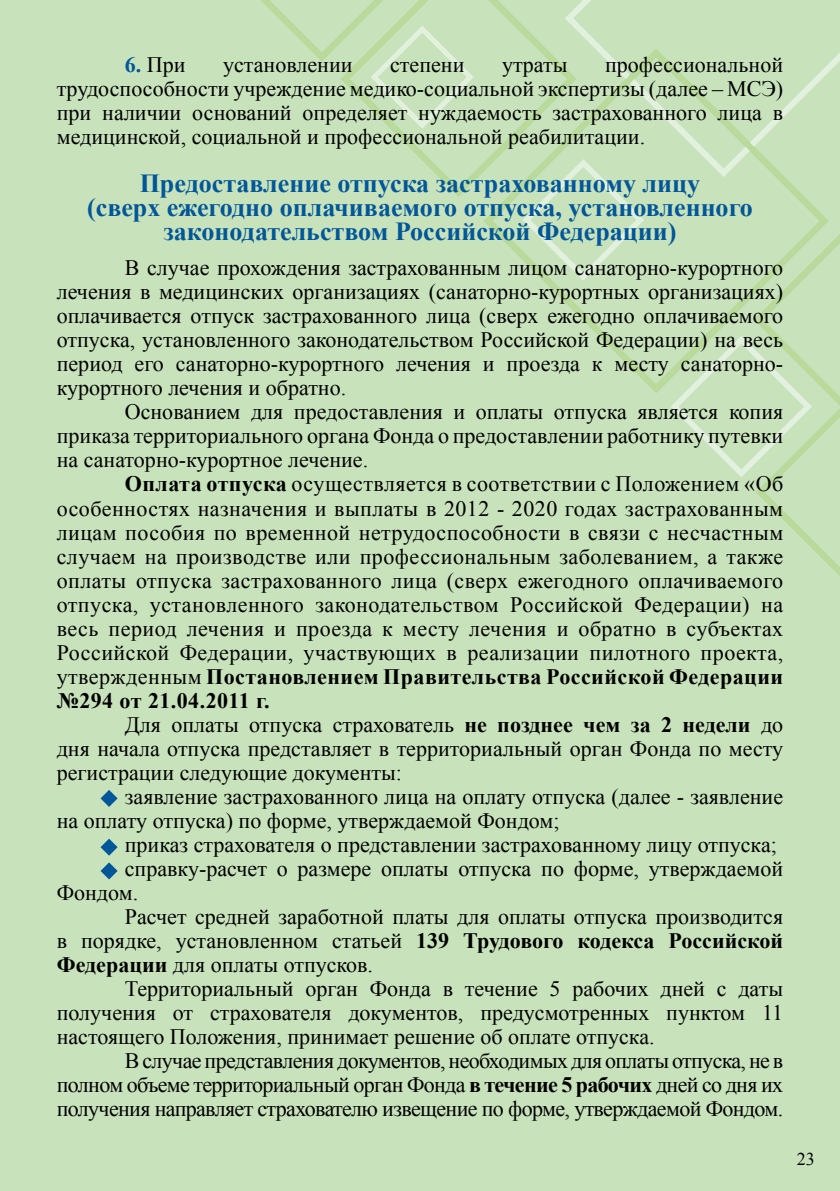
<style>
.page{position:relative;width:840px;height:1191px;background:#fff}
.page>*{position:absolute;margin:0;border:0;box-sizing:border-box;transform-origin:0 0}
.t1{font:700 26px/24px "Times New Roman";color:#005698;text-align:center}
.t2{font:22px/24px "Times New Roman";color:#000;text-align:justify}
.t3{font:22px "Times New Roman";letter-spacing:-.03em;color:#000}
.t4{font:18px "Times New Roman";color:#000}
.s1{font-weight:700}
.s2{font-weight:700;color:#005698}
</style>
<div class="page">
<div style="left:0;top:0;width:839px;height:1191px;background:#c8e3bb"></div>
<div style="left:580px;top:0;width:259px;height:181px;background:#c8e3bb"></div>
<svg style="left:336px;top:0;width:244px;height:201px;background:#c7e2b8"></svg>
<svg style="left:479px;top:45px;width:353px;height:352px;background:#c7e2b9"></svg>
<svg style="left:517px;top:155px;width:131px;height:130px;background:#cae4bd"></svg>
<svg style="left:257px;top:0;width:220px;height:133px;background:#c7e2ba"></svg>
<svg style="left:665px;top:228px;width:174px;height:355px;background:#c7e2b9"></svg>
<svg style="left:100px;top:790px;width:17px;height:17px"></svg>
<svg style="left:100px;top:838px;width:17px;height:17px"></svg>
<svg style="left:100px;top:862px;width:17px;height:17px"></svg>
<p class="t2" style="left:57px;top:52px;width:727px;text-indent:548px">профессиональной трудоспособности учреждение медико-социальной экспертизы (далее – МСЭ) при наличии оснований определяет нуждаемость застрахованного лица в медицинской, социальной и профессиональной реабилитации.</p>
<p class="t1" style="left:87px;top:171px;width:666px">Предоставление отпуска застрахованному лицу<br>(сверх ежегодно оплачиваемого отпуска, установленного законодательством Российской Федерации)</p>
<p class="t2" style="left:57px;top:256px;width:727px;text-indent:68px">В случае прохождения застрахованным лицом санаторно-курортного лечения в медицинских организациях (санаторно-курортных организациях) оплачивается отпуск застрахованного лица (сверх ежегодно оплачиваемого отпуска, установленного законодательством Российской Федерации) на весь период его санаторно-курортного лечения и проезда к месту санаторно&shy;курортного лечения и обратно.</p>
<p class="t2" style="left:57px;top:400px;width:727px;text-indent:68px">Основанием для предоставления и оплаты отпуска является копия приказа территориального органа Фонда о предоставлении работнику путевки на санаторно-курортное лечение.</p>
<p class="t2" style="left:57px;top:472px;width:727px;text-indent:68px"><span class="s1">Оплата отпуска</span> осуществляется в соответствии с Положением «Об особенностях назначения и выплаты в 2012 - 2020 годах застрахованным лицам пособия по временной нетрудоспособности в связи с несчастным случаем на производстве или профессиональным заболеванием, а также оплаты отпуска застрахованного лица (сверх ежегодного оплачиваемого отпуска, установленного законодательством Российской Федерации) на весь период лечения и проезда к месту лечения и обратно в субъектах Российской Федерации, участвующих в реализации пилотного проекта, утвержденным <span class="s1">Постановлением Правительства Российской Федерации №294 от 21.04.2011 г.</span></p>
<p class="t2" style="left:57px;top:712px;width:727px;text-indent:68px">Для оплаты отпуска страхователь <span class="s1">не позднее чем за 2 недели</span> до дня начала отпуска представляет в территориальный орган Фонда по месту регистрации следующие документы:</p>
<p class="t2" style="left:57px;top:784px;width:727px;text-indent:68px">заявление застрахованного лица на оплату отпуска (далее - заявление на оплату отпуска) по форме, утверждаемой Фондом;</p>
<p class="t2" style="left:125px;top:832px;width:653px">приказ страхователя о представлении застрахованному лицу отпуска;</p>
<p class="t2" style="left:125px;top:856px;width:659px">справку-расчет о размере оплаты отпуска по форме, утверждаемой</p>
<p class="t2" style="left:57px;top:880px;width:83px">Фондом.</p>
<p class="t2" style="left:125px;top:904px;width:659px">Расчет средней заработной платы для оплаты отпуска производится</p>
<p class="t2" style="left:57px;top:928px;width:727px">в порядке, установленном статьей <span class="s1">139 Трудового кодекса Российской</span></p>
<p class="t2" style="left:57px;top:952px;width:317px"><span class="s1">Федерации</span> для оплаты отпусков.</p>
<p class="t2" style="left:125px;top:976px;width:659px">Территориальный орган Фонда в течение 5 рабочих дней с даты</p>
<p class="t2" style="left:57px;top:1000px;width:727px">получения от страхователя документов, предусмотренных пунктом 11</p>
<p class="t2" style="left:57px;top:1024px;width:599px">настоящего Положения, принимает решение об оплате отпуска.</p>
<p class="t3" style="left:125px;top:1045px;width:659px">В случае представления документов, необходимых для оплаты отпуска, не в</p>
<p class="t3" style="left:57px;top:1069px;width:727px">полном объеме территориальный орган Фонда <span class="s1">в течение 5 рабочих</span> дней со дня их</p>
<p class="t3" style="left:57px;top:1093px;width:727px">получения направляет страхователю извещение по форме, утверждаемой Фондом.</p>
<p class="t2" style="left:125px;top:52px;width:62px"><span class="s2">6.</span> При</p>
<p class="t2" style="left:223px;top:52px;width:131px">установлении</p>
<p class="t2" style="left:390px;top:52px;width:76px">степени</p>
<p class="t2" style="left:501px;top:52px;width:67px">утраты</p>
<p class="t4" style="left:796px;top:1147px;width:19px">23</p>
</div>
